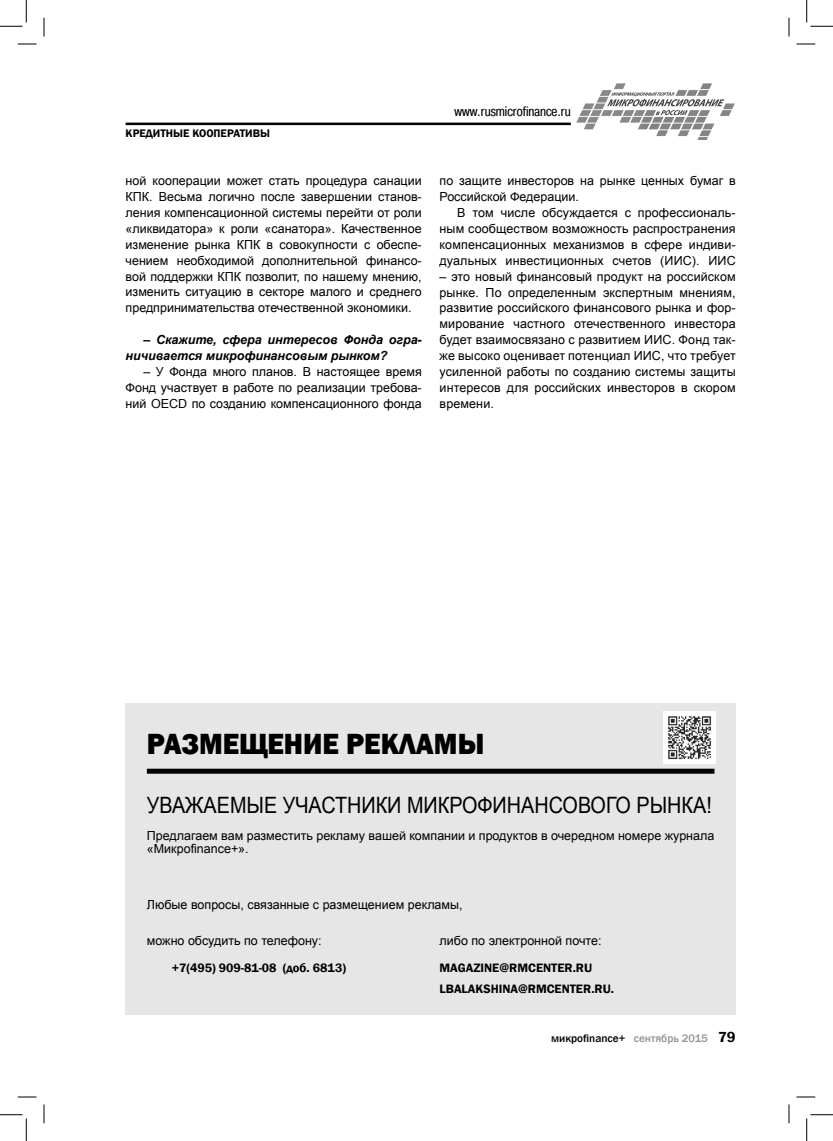
<style>
.page{position:relative;width:833px;height:1141px;background:#fff}
.page>*{position:absolute;margin:0;border:0;box-sizing:border-box;transform-origin:0 0}
.t1{font:800 30px "Franklin Gothic";color:#000;scale:.94 1}
.t2{font:22.5px "Arial";color:#000;scale:.88 1}
.t3{font:13.75px "Pragmatica Cond C";color:#000}
.t4{font:12.5px/16px "Arial";color:#000;text-align:justify}
.t5{font:600 12.5px/21.2px "Franklin Gothic";color:#000}
.t6{font:italic 700 12.5px/16px "Arial";color:#000}
.t7{font:500 11.25px "Franklin Gothic";color:#000}
.t8{font:600 11.25px "Franklin Gothic";color:#000}
.s1{color:#949494}
.s2{font-weight:600;font-size:15px}
</style>
<div class="page">
<hr style="left:125px;top:123px;width:445px;height:2px;background:#000">
<img style="left:576px;top:83px;width:159px;height:57px">
<div style="left:125px;top:703px;width:610px;height:311px;background:#e6e6e6"></div>
<div style="left:147px;top:768px;width:567px;height:5px;background:#000"></div>
<img style="left:663px;top:711px;width:52px;height:52px">
<svg style="left:18px;top:43px;width:18px;height:2px"></svg>
<svg style="left:796px;top:43px;width:18px;height:2px"></svg>
<svg style="left:18px;top:1096px;width:18px;height:1px"></svg>
<svg style="left:796px;top:1096px;width:18px;height:1px"></svg>
<svg style="left:43px;top:18px;width:2px;height:18px"></svg>
<svg style="left:43px;top:1104px;width:2px;height:19px"></svg>
<svg style="left:788px;top:18px;width:1px;height:18px"></svg>
<svg style="left:788px;top:1104px;width:1px;height:19px"></svg>
<svg style="left:0;top:0;width:27px;height:27px"></svg>
<svg style="left:0;top:1114px;width:27px;height:26px"></svg>
<svg style="left:806px;top:0;width:26px;height:27px"></svg>
<svg style="left:806px;top:1114px;width:26px;height:26px"></svg>
<p class="t8" style="left:125px;top:126px;width:22px">КРЕДИТНЫЕ</p>
<p class="t8" style="left:192px;top:126px;width:8px">КОО</p>
<p class="t8" style="left:213px;top:126px;width:23px">ПЕРАТИВЫ</p>
<p class="t4" style="left:125px;top:172px;width:297px">ной кооперации может стать процедура санации КПК. Весьма логично после завершении станов&shy;ления компенсационной системы перейти от роли «ликвидатора» к роли «санатора». Качественное изменение рынка КПК в совокупности с обеспе&shy;чением необходимой дополнительной финансо&shy;вой поддержки КПК позволит, по нашему мнению, изменить ситуацию в секторе малого и среднего предпринимательства отечественной экономики.</p>
<p class="t6" style="left:125px;top:332px;width:297px;text-indent:18px">– Скажите, сфера интересов Фонда огра&shy;ничивается микрофинансовым рынком?</p>
<p class="t4" style="left:125px;top:364px;width:297px;text-indent:18px">– У Фонда много планов. В настоящее время Фонд участвует в работе по реализации требова&shy;ний OECD по созданию компенсационного фонда</p>
<p class="t3" style="left:454px;top:104px;width:118px">www.rusmicrofinance.ru</p>
<p class="t4" style="left:439px;top:172px;width:297px">по защите инвесторов на рынке ценных бумаг в<br>Российской Федерации.</p>
<p class="t4" style="left:439px;top:204px;width:297px;text-indent:18px">В том числе обсуждается с профессиональ&shy;ным сообществом возможность распространения компенсационных механизмов в сфере индиви&shy;дуальных инвестиционных счетов (ИИС). ИИС</p>
<p class="t4" style="left:439px;top:268px;width:297px">– это новый финансовый продукт на российском рынке. По определенным экспертным мнениям, развитие российского финансового рынка и фор&shy;мирование частного отечественного инвестора будет взаимосвязано с развитием ИИС. Фонд так&shy;же высоко оценивает потенциал ИИС, что требует усиленной работы по созданию системы защиты интересов для российских инвесторов в скором времени.</p>
<h1 class="t1" style="left:147px;top:724px;width:360px">Размещение рекламы</h1>
<h2 class="t2" style="left:147px;top:790px;width:32px">Уважаемые</h2>
<h2 class="t2" style="left:282px;top:790px;width:16px">учас</h2>
<h2 class="t2" style="left:335px;top:790px;width:30px">тники</h2>
<h2 class="t2" style="left:407px;top:790px;width:17px">микрофинансово</h2>
<h2 class="t2" style="left:605px;top:790px;width:52px">го рынка</h2>
<h2 class="t2" style="left:706px;top:790px;width:8px">!</h2>
<p class="t4" style="left:147px;top:828px;width:568px;line-height:13.1px">Предлагаем вам разместить рекламу вашей компании и продуктов в очередном номере журнала «Mикроfinance+».</p>
<p class="t4" style="left:147px;top:896px;width:317px">Любые вопросы, связанные с размещением рекламы,</p>
<p class="t4" style="left:147px;top:932px;width:176px">можно обсудить по телефону:</p>
<p class="t5" style="left:172px;top:956px;width:176px">+7(495) 909-81-08 (ДОБ. 6813)</p>
<p class="t4" style="left:439px;top:932px;width:163px">либо по электронной почте:</p>
<p class="t5" style="left:439px;top:956px;width:176px">MAGAZINE@RMCENTER.RU<br>LBALAKSHINA@RMCENTER.RU.</p>
<p class="t7" style="left:551px;top:1031px;width:186px">микроfinance+ <span class="s1">сентябрь 2015</span> <span class="s2">79</span></p>
</div>
